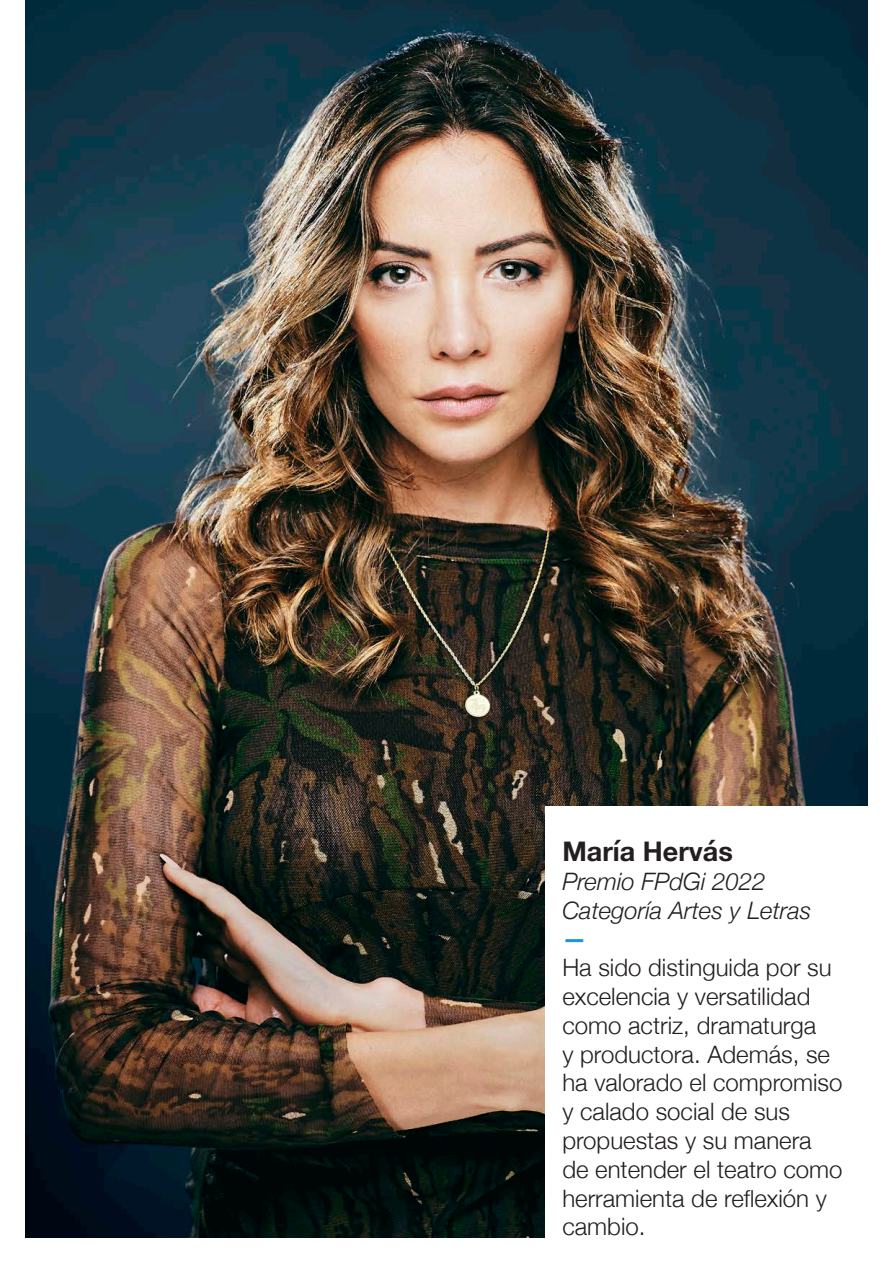
<style>
.page{position:relative;width:893px;height:1263px;background:#fff}
.page>*{position:absolute;margin:0;border:0;box-sizing:border-box;transform-origin:0 0}
.t1{font:700 27px "Helvetica Neue";color:#231f20}
.t2{font:300 24px/28.8px "Helvetica Neue";color:#231f20}
.t3{font:italic 300 24px "Helvetica Neue";color:#231f20}
.t4{font:700 24px "Helvetica Neue";color:#2094d2}
</style>
<div class="page">
<img style="left:26px;top:0;width:841px;height:1237px">
<div style="left:545px;top:807px;width:348px;height:456px;background:#fff"></div>
<p class="t1" style="left:562px;top:830px;width:172px">María Hervás</p>
<p class="t3" style="left:562px;top:862px;width:205px">Premio FPdGi 2022</p>
<p class="t3" style="left:562px;top:891px;width:250px">Categoría Artes y Letras</p>
<p class="t4" style="left:562px;top:920px;width:25px">—</p>
<p class="t2" style="left:562px;top:951px;width:282px">Ha sido distinguida por su excelencia y versatilidad como actriz, dramaturga<br>y productora. Además, se ha valorado el compromiso y calado social de sus propuestas y su manera de entender el teatro como herramienta de reflexión y cambio.</p>
</div>
